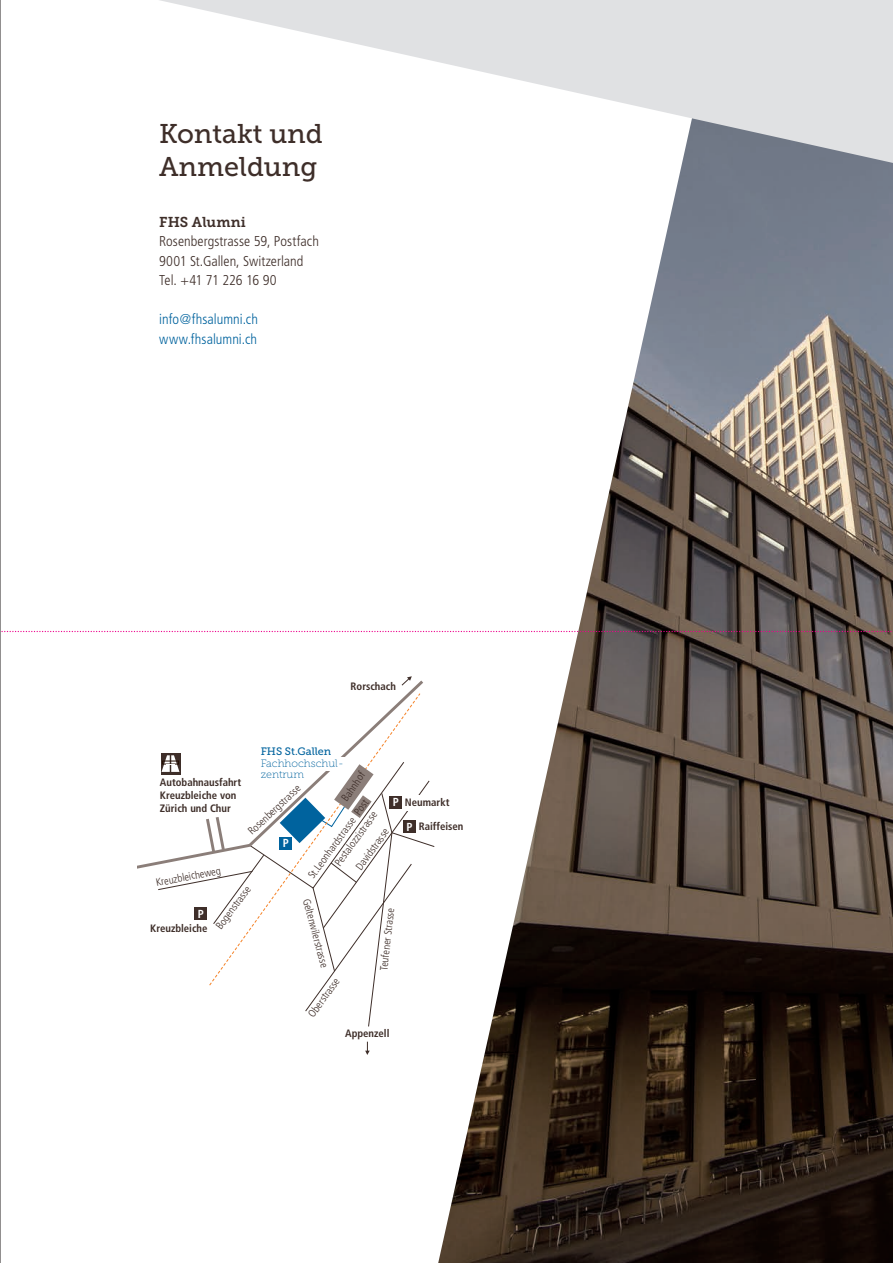
<style>
.page{position:relative;width:893px;height:1263px;background:#fff}
.page>*{position:absolute;margin:0;border:0;box-sizing:border-box;transform-origin:0 0}
.t1{font:27px/33px "Museo Slab 500";color:#3e2e29}
.t2{font:300 condensed 14.25px/19.5px "Frutiger";letter-spacing:.005em;color:#3e2e29}
.t3{font:300 condensed 14.25px/19.5px "Frutiger";color:#00639e}
.t4{font:14.25px "Museo Slab 700";letter-spacing:.005em;color:#3e2e29}
.t5{font:700 condensed 11.7px "Frutiger";color:#fff}
.t6{font:300 condensed 10.8px "Frutiger";color:#3e2e29}
.t7{font:700 condensed 10.8px/13.2px "Frutiger";color:#3e2e29}
.t8{font:10.8px/11.6px "Museo Slab 100";color:#00639e}
.t9{font:10.8px "Museo Slab 500";color:#00639e}
.t10{font:300 condensed 10.65px "Frutiger";color:#3e2e29}
.s1{font-size:11.7px;color:#fff}
</style>
<div class="page">
<img style="left:438px;top:163px;width:455px;height:1100px">
<svg style="left:160px;top:0;width:733px;height:163px;fill:#e0e1e3"></svg>
<hr style="left:0;top:0;width:1px;height:1263px;background:#231f20">
<svg style="left:137px;top:680px;width:286px;height:189px"></svg>
<div style="left:161px;top:753px;width:19px;height:22px;background:#3e2e29"></div>
<svg style="left:365px;top:1042px;width:5px;height:13px"></svg>
<div style="left:403px;top:795px;width:92px;height:16px;background:#fff"></div>
<svg style="left:401px;top:676px;width:11px;height:10px"></svg>
<div style="left:334px;top:713px;width:30px;height:10px;background:#fff"></div>
<svg style="left:157px;top:755px;width:278px;height:272px"></svg>
<div style="left:320px;top:757px;width:25px;height:13px;background:#fff"></div>
<div style="left:280px;top:837px;width:12px;height:12px;background:#00639e"></div>
<svg style="left:0;top:631px;width:893px;height:1px"></svg>
<h1 class="t1" style="left:159px;top:117px;width:165px">Kontakt und<br>Anmeldung</h1>
<h2 class="t4" style="left:159px;top:214px;width:88px">FHS Alumni</h2>
<h2 class="t2" style="left:159px;top:232px;width:161px">Rosenbergstrasse 59, Postfach<br>9001 St.Gallen, Switzerland<br>Tel. +41 71 226 16 90</h2>
<h2 class="t3" style="left:159px;top:310px;width:100px">info@fhsalumni.ch www.fhsalumni.ch</h2>
<p class="t7" style="left:351px;top:680px;width:47px">Rorschach</p>
<p class="t9" style="left:261px;top:745px;width:72px">FHS St.Gallen</p>
<p class="t8" style="left:261px;top:757px;width:84px">Fachhochschul&shy;zentrum</p>
<p class="t6" style="left:339px;top:796px;width:34px;rotate:-55deg">Bahnhof</p>
<p class="t7" style="left:160px;top:775px;width:83px">Autobahnausfahrt<br>Kreuzbleiche von<br>Zürich und Chur</p>
<p class="t6" style="left:245px;top:828px;width:69px;rotate:-43deg">Rosenbergstrasse</p>
<p class="t7" style="left:393px;top:795px;width:58px"><span class="s1">P</span> Neumarkt</p>
<p class="t6" style="left:352px;top:810px;width:18px;rotate:-54deg">Post</p>
<p class="t6" style="left:353px;top:865px;width:50px;rotate:-54deg">Davidstrasse</p>
<p class="t6" style="left:332px;top:861px;width:66px;rotate:-54deg">Pestalozzistrasse</p>
<p class="t6" style="left:306px;top:873px;width:74px;rotate:-54deg">St.Leonhardstrasse</p>
<p class="t7" style="left:419px;top:820px;width:46px">Raiffeisen</p>
<p class="t5" style="left:407px;top:819px;width:8px">P</p>
<p class="t5" style="left:283px;top:836px;width:8px">P</p>
<p class="t10" style="left:155px;top:877px;width:67px;rotate:-11deg">Kreuzbleicheweg</p>
<p class="t6" style="left:213px;top:924px;width:53px;rotate:-54deg">Bogenstrasse</p>
<p class="t6" style="left:312px;top:897px;width:72px;rotate:75deg">Geltenwilerstrasse</p>
<p class="t10" style="left:377px;top:970px;width:65px;rotate:-83deg">Teufener Strasse</p>
<p class="t5" style="left:198px;top:907px;width:8px">P</p>
<p class="t7" style="left:150px;top:921px;width:59px">Kreuzbleiche</p>
<p class="t6" style="left:306px;top:1012px;width:47px;rotate:-54deg">Oberstrasse</p>
<p class="t7" style="left:345px;top:1027px;width:46px">Appenzell</p>
</div>
